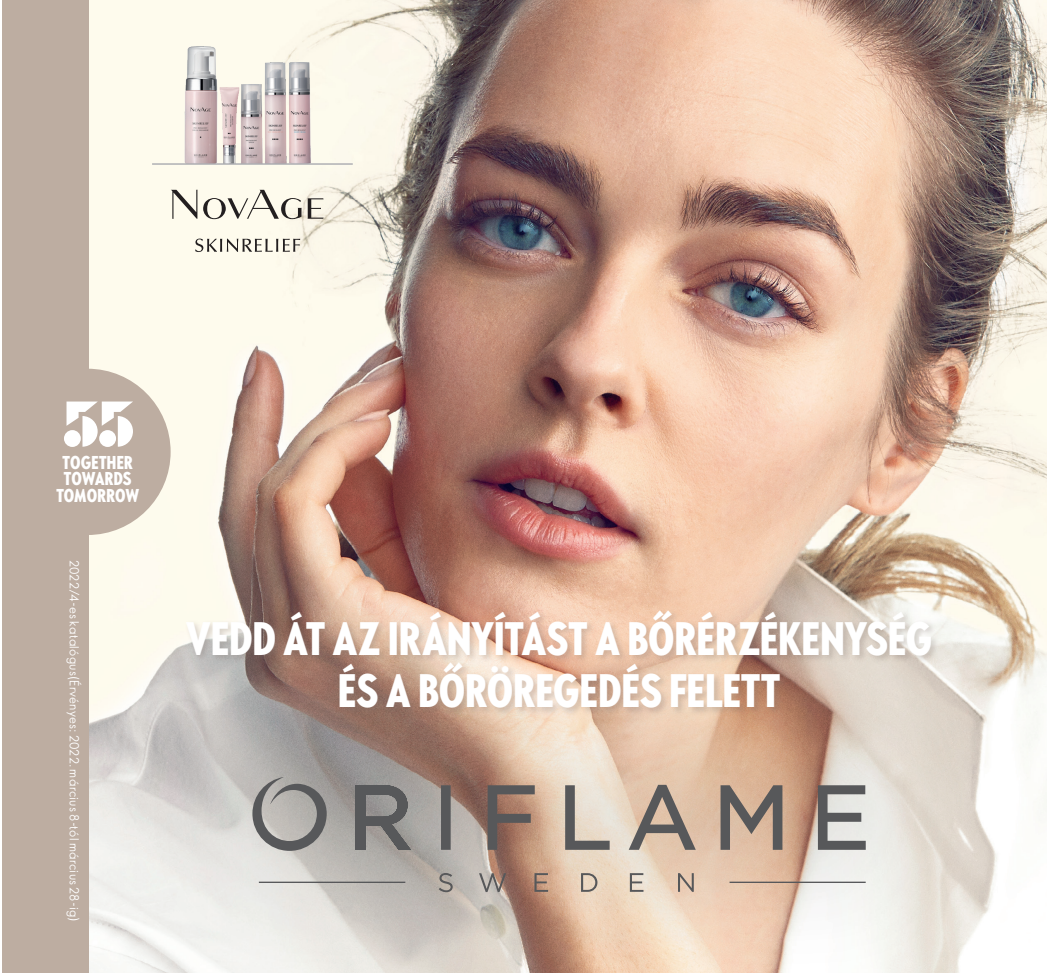
<style>
.page{position:relative;width:1047px;height:973px;background:#fff}
.page>*{position:absolute;margin:0;border:0;box-sizing:border-box;transform-origin:0 0}
.t1{font:700 43.75px/52.5px "Oriflame Sans Cond 2.0";letter-spacing:.005em;color:#fff;text-align:center}
.t2{font:700 17.32px/16.8px "Oriflame Sans Cond 2.0";letter-spacing:.005em;color:#fff;text-align:center}
.t3{font:12.25px "Oriflame Sans 2.0";letter-spacing:.015em;color:#fff}
</style>
<div class="page">
<img style="left:89px;top:0;width:958px;height:972px">
<div style="left:2px;top:0;width:87px;height:972px;background:#bdada1"></div>
<div style="left:4px;top:368px;width:167px;height:167px;background:#bdada1;border-radius:50%"></div>
<div style="left:64px;top:430px;width:17px;height:17px;background:#fff;border-radius:50%"></div>
<svg style="left:67px;top:401px;width:66px;height:45px"></svg>
<svg style="left:171px;top:190px;width:152px;height:29px"></svg>
<svg style="left:195px;top:238px;width:105px;height:14px"></svg>
<img style="left:176px;top:34px;width:143px;height:129px">
<hr style="left:152px;top:163px;width:201px;height:2px;background:#aeafb3">
<div style="left:139px;top:666px;width:837px;height:306px;background:#231f20;opacity:.75"></div>
<svg style="left:252px;top:776px;width:613px;height:116px"></svg>
<div style="left:185px;top:608px;width:754px;height:109px;background:#84756f;opacity:.3"></div>
<h2 class="t2" style="left:56px;top:453px;width:84px">TOGETHER<br>TOWARDS<br>TOMORROW</h2>
<p class="t3" style="left:83px;top:559px;width:363px;rotate:90deg">2022/4-es katalógus(Érvényes: 2022. március 8-tól március 28-ig)</p>
<h1 class="t1" style="left:186px;top:611px;width:747px">VEDD ÁT AZ IRÁNYÍTÁST A BŐRÉRZÉKENYSÉG<br>ÉS A BŐRÖREGEDÉS FELETT</h1>
</div>
